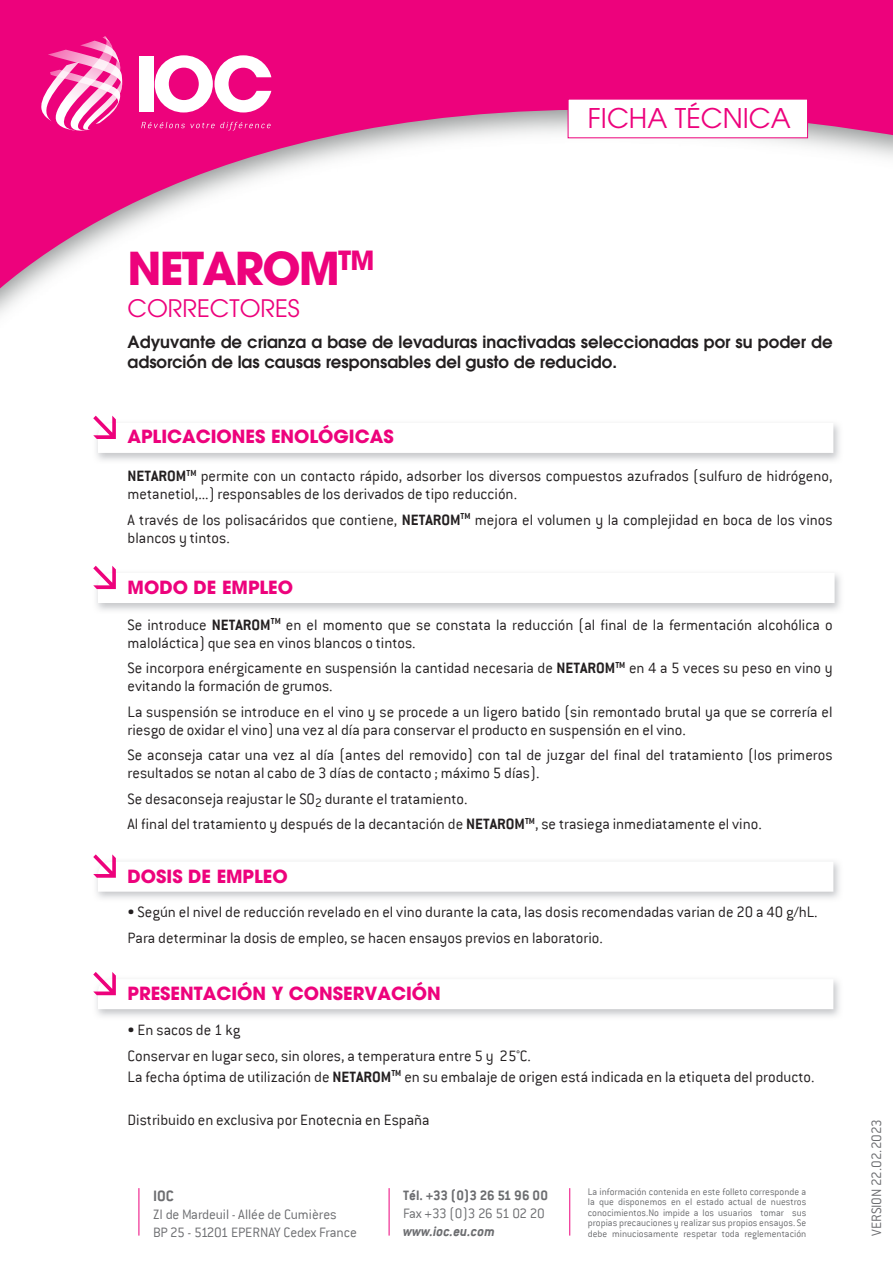
<style>
.page{position:relative;width:893px;height:1263px;background:#fff}
.page>*{position:absolute;margin:0;border:0;box-sizing:border-box;transform-origin:0 0}
.t1{font:700 45px "Avant Garde LT";letter-spacing:-.04em;color:#ed027c}
.t2{font:27px "Avant Garde LT";color:#ed027c}
.t3{font:24px "Avant Garde LT";color:#ed027c}
.t4{font:700 18px "Avant Garde LT";color:#ed027c}
.t5{font:300 16.5px/18px "Conduit ITC";color:#231f20}
.t6{font:700 16.5px/19.8px "ITC Avant Garde LT";color:#231f20}
.t7{font:700 16.5px "Conduit ITC";color:#6c6d70}
.t8{font:300 15px/18px "Conduit ITC";letter-spacing:-.01em;color:#6c6d70}
.t9{font:700 15px "Conduit ITC";color:#6c6d70}
.t10{font:300 15px "Conduit ITC";letter-spacing:-.03em;color:#6c6d70}
.t11{font:italic 700 15px "Conduit ITC";color:#6c6d70}
.t12{font:300 10.5px/10.5px "Conduit ITC";color:#6c6d70;text-align:justify}
.s1{font-weight:700}
</style>
<div class="page">
<svg style="left:0;top:0;width:893px;height:306px"></svg>
<svg style="left:37px;top:36px;width:85px;height:97px"></svg>
<svg style="left:141px;top:122px;width:130px;height:9px"></svg>
<div style="left:139px;top:56px;width:14px;height:55px;background:#fff"></div>
<svg style="left:155px;top:55px;width:116px;height:57px"></svg>
<hr style="left:139px;top:1188px;width:1px;height:47px;background:#ed027c">
<hr style="left:389px;top:1188px;width:1px;height:47px;background:#ed027c">
<hr style="left:569px;top:1188px;width:1px;height:47px;background:#ed027c">
<svg style="left:567px;top:98px;width:241px;height:41px"></svg>
<svg style="left:93px;top:416px;width:740px;height:37px"></svg>
<svg style="left:93px;top:566px;width:742px;height:37px"></svg>
<svg style="left:93px;top:854px;width:740px;height:38px"></svg>
<svg style="left:93px;top:972px;width:740px;height:37px"></svg>
<h2 class="t2" style="left:588px;top:102px;width:204px">FICHA TÉCNICA</h2>
<h1 class="t1" style="left:128px;top:239px;width:248px">NETAROM<sup>TM</sup></h1>
<h3 class="t3" style="left:128px;top:294px;width:174px">CORRECTORES</h3>
<p class="t6" style="left:128px;top:332px;width:706px">Adyuvante de crianza a base de levaduras inactivadas seleccionadas por su poder de adsorción de las causas responsables del gusto de reducido.</p>
<p class="t4" style="left:128px;top:425px;width:268px">APLICACIONES ENOLÓGICAS</p>
<p class="t5" style="left:128px;top:467px;width:706px"><span class="s1">NETAROM</span><sup>TM</sup> permite con un contacto rápido, adsorber los diversos compuestos azufrados (sulfuro de hidrógeno, metanetiol,...) responsables de los derivados de tipo reducción.</p>
<p class="t5" style="left:128px;top:511px;width:707px">A través de los polisacáridos que contiene, <span class="s1">NETAROM</span><sup>TM</sup> mejora el volumen y la complejidad en boca de los vinos blancos y tintos.</p>
<p class="t4" style="left:128px;top:576px;width:167px">MODO DE EMPLEO</p>
<p class="t5" style="left:128px;top:616px;width:706px">Se introduce <span class="s1">NETAROM</span><sup>TM</sup> en el momento que se constata la reducción (al final de la fermentación alcohólica o maloláctica) que sea en vinos blancos o tintos.</p>
<p class="t5" style="left:128px;top:659px;width:706px">Se incorpora enérgicamente en suspensión la cantidad necesaria de <span class="s1">NETAROM</span><sup>TM</sup> en 4 a 5 veces su peso en vino y evitando la formación de grumos.</p>
<p class="t5" style="left:128px;top:703px;width:706px">La suspensión se introduce en el vino y se procede a un ligero batido (sin remontado brutal ya que se correría el riesgo de oxidar el vino) una vez al día para conservar el producto en suspensión en el vino.</p>
<p class="t5" style="left:128px;top:746px;width:706px">Se aconseja catar una vez al día (antes del removido) con tal de juzgar del final del tratamiento (los primeros resultados se notan al cabo de 3 días de contacto ; máximo 5 días).</p>
<p class="t5" style="left:128px;top:786px;width:636px;line-height:25.5px">Se desaconseja reajustar le SO<sub>2</sub> durante el tratamiento.<br>Al final del tratamiento y después de la decantación de <span class="s1">NETAROM</span><sup>TM</sup>, se trasiega inmediatamente el vino.</p>
<p class="t4" style="left:128px;top:864px;width:162px">DOSIS DE EMPLEO</p>
<p class="t5" style="left:128px;top:899px;width:692px;line-height:25.5px">• Según el nivel de reducción revelado en el vino durante la cata, las dosis recomendadas varian de 20 a 40 g/hL.<br>Para determinar la dosis de empleo, se hacen ensayos previos en laboratorio.</p>
<p class="t4" style="left:128px;top:982px;width:315px">PRESENTACIÓN Y CONSERVACIÓN</p>
<p class="t5" style="left:128px;top:1017px;width:405px;line-height:25.5px">• En sacos de 1 kg<br>Conservar en lugar seco, sin olores, a temperatura entre 5 y 25°C.</p>
<p class="t5" style="left:128px;top:1068px;width:688px">La fecha óptima de utilización de <span class="s1">NETAROM</span><sup>TM</sup> en su embalaje de origen está indicada en la etiqueta del producto.</p>
<p class="t5" style="left:128px;top:1111px;width:304px">Distribuido en exclusiva por Enotecnia en España</p>
<p class="t7" style="left:153px;top:1186px;width:22px">IOC</p>
<p class="t8" style="left:153px;top:1205px;width:205px">ZI de Mardeuil - Allée de Cumières<br>BP 25 - 51201 EPERNAY Cedex France</p>
<p class="t9" style="left:403px;top:1186px;width:146px">Tél. +33 (0)3 26 51 96 00</p>
<p class="t10" style="left:403px;top:1205px;width:143px">Fax +33 (0)3 26 51 02 20</p>
<p class="t11" style="left:403px;top:1222px;width:93px">www.ioc.eu.com</p>
<p class="t12" style="left:588px;top:1186px;width:220px">La información contenida en este folleto corresponde a la que disponemos en el estado actual de nuestros conocimientos.No impide a los usuarios tomar sus propias precauciones y realizar sus propios ensayos. Se debe minuciosamente respetar toda reglementación</p>
<p class="t8" style="left:867px;top:1235px;width:118px;rotate:-90deg">VERSION 22.02.2023</p>
</div>
